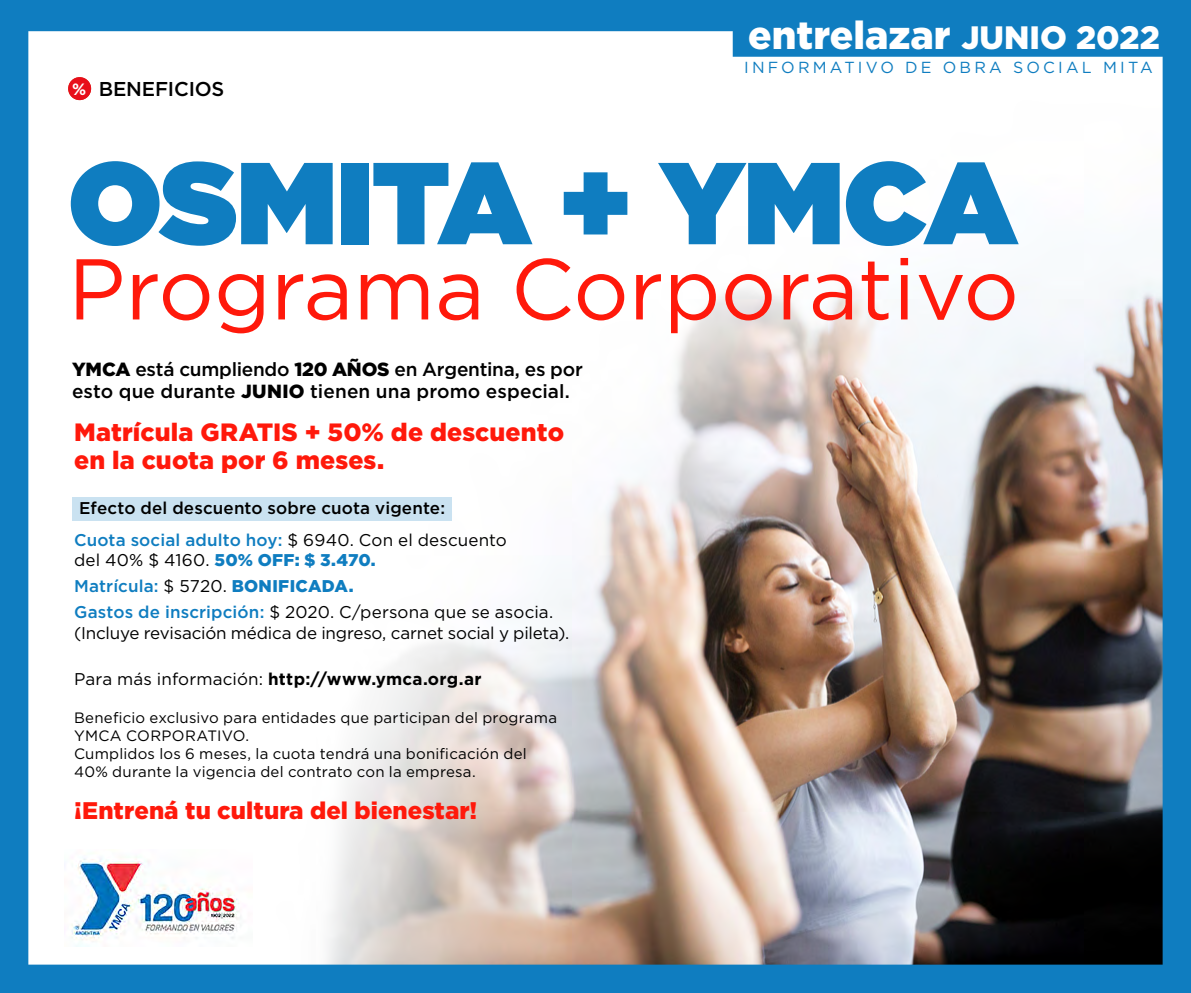
<style>
.page{position:relative;width:1191px;height:993px;background:#fff}
.page>*{position:absolute;margin:0;border:0;box-sizing:border-box;transform-origin:0 0}
.t1{font:900 116px "Gotham";letter-spacing:-.01em;color:#0f7dc0}
.t2{font:86px "Gotham";color:#ff190b}
.t3{font:900 39px "Gotham";color:#fff}
.t4{font:900 25px/28px "Gotham";letter-spacing:.005em;color:#ff190b}
.t5{font:900 24px "Gotham";letter-spacing:.005em;color:#ff190b}
.t6{font:500 20px "Gotham";letter-spacing:-.01em;color:#000}
.t7{font:500 19px/22.8px "Gotham";letter-spacing:-.005em;color:#000}
.t8{font:17px/26px "Gotham";letter-spacing:.01em;color:#000}
.t9{font:500 17px/31.8px "Gotham";letter-spacing:.01em;color:#000}
.t10{font:17px "Gotham";letter-spacing:-.01em;color:#000}
.t11{font:700 17px "Gotham";letter-spacing:.015em;color:#000}
.t12{font:700 16.4px "Gotham";color:#fff}
.t13{font:16px "Gotham";letter-spacing:.2em;color:#0f7dc0}
.t14{font:15px/18px "Gotham";letter-spacing:.015em;color:#000}
.s1{font-size:32.4px}
.s2{font-weight:900}
.s3{color:#0f7dc0}
.s4{font-weight:400}
.s5{font-weight:900;color:#0f7dc0}
.s6{font-weight:500;color:#0f7dc0}
</style>
<div class="page">
<img style="left:0;top:0;width:1191px;height:992px">
<div style="left:68px;top:77px;width:23px;height:23px;background:#e80e1a;border-radius:50%"></div>
<svg style="left:70px;top:160px;width:264px;height:87px"></svg>
<svg style="left:372px;top:161px;width:161px;height:84px"></svg>
<svg style="left:563px;top:171px;width:65px;height:64px"></svg>
<svg style="left:657px;top:160px;width:362px;height:87px"></svg>
<img style="left:64px;top:849px;width:189px;height:97px">
<div style="left:72px;top:496px;width:380px;height:24px;background:#cae2f1"></div>
<h3 class="t3" style="left:748px;top:8px;width:413px">entrelazar <span class="s1">JUNIO 2022</span></h3>
<p class="t12" style="left:72px;top:78px;width:16px">%</p>
<h3 class="t6" style="left:99px;top:76px;width:127px">BENEFICIOS</h3>
<p class="t13" style="left:744px;top:57px;width:410px">INFORMATIVO DE OBRA SOCIAL MITA</p>
<h1 class="t1" style="left:68px;top:120px;width:951px">OSMITA + YMCA</h1>
<h2 class="t2" style="left:68px;top:234px;width:952px">Programa Corporativo</h2>
<p class="t7" style="left:72px;top:357px;width:512px"><span class="s2">YMCA</span> está cumpliendo <span class="s2">120 AÑOS</span> en Argentina, es por esto que durante <span class="s2">JUNIO</span> tienen una promo especial.</p>
<h3 class="t4" style="left:74px;top:417px;width:491px">Matrícula GRATIS + 50% de descuento en la cuota por 6 meses.</h3>
<p class="t9" style="left:74px;top:492px;width:434px">Efecto del descuento sobre cuota vigente:<br><span class="s3">Cuota social adulto hoy:</span> <span class="s4">$ 6940. Con el descuento</span></p>
<p class="t8" style="left:74px;top:546px;width:481px">del 40% $ 4160. <span class="s5">50% OFF: $ 3.470.<br></span><span class="s6">Matrícula:</span> $ 5720. <span class="s5">BONIFICADA.<br></span><span class="s6">Gastos de inscripción:</span> $ 2020. C/persona que se asocia.</p>
<p class="t10" style="left:74px;top:621px;width:496px">(Incluye revisación médica de ingreso, carnet social y pileta).</p>
<p class="t11" style="left:74px;top:667px;width:409px"><span class="s4">Para más información:</span> http://www.ymca.org.ar</p>
<p class="t14" style="left:74px;top:707px;width:484px">Beneficio exclusivo para entidades que participan del programa YMCA CORPORATIVO.<br>Cumplidos los 6 meses, la cuota tendrá una bonificación del 40% durante la vigencia del contrato con la empresa.</p>
<h3 class="t5" style="left:74px;top:794px;width:405px">¡Entrená tu cultura del bienestar!</h3>
</div>
